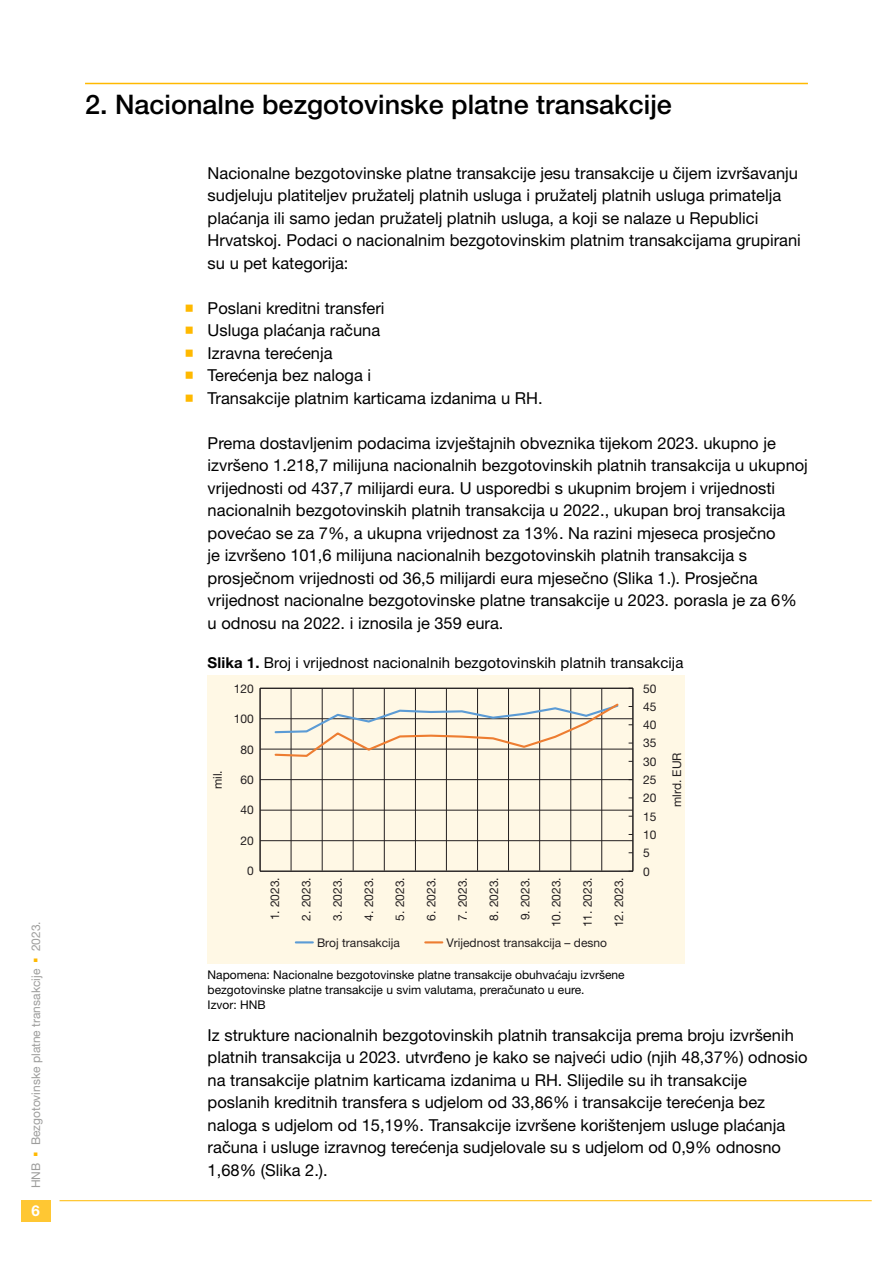
<style>
.page{position:relative;width:893px;height:1263px;background:#fff}
.page>*{position:absolute;margin:0;border:0;box-sizing:border-box;transform-origin:0 0}
.t1{font:500 27px "Helvetica Neue LT Pro";color:#000}
.t2{font:16.5px/22.5px "Helvetica Neue LT Pro";color:#000}
.t3{font:15px "Helvetica Neue LT Pro";letter-spacing:.005em;color:#000}
.t4{font:700 15px "Helvetica Neue LT Pro";color:#fff}
.t5{font:12px "Helvetica Neue LT Pro";color:#231f20}
.t6{font:12px/15px "Helvetica Neue LT Pro";color:#000}
.t7{font:12px "Helvetica Neue LT Pro";color:#9d9d9c}
.s1{color:#ffb900}
.s2{font-weight:700}
</style>
<div class="page">
<div style="left:21px;top:1200px;width:30px;height:21px;background:#ffc733"></div>
<hr style="left:60px;top:1200px;width:812px;height:1px;background:#ffb900">
<div style="left:208px;top:676px;width:477px;height:287px;background:#fff8e5"></div>
<hr style="left:633px;top:688px;width:1px;height:183px;background:#231f20">
<hr style="left:601px;top:688px;width:1px;height:183px;background:#231f20">
<hr style="left:570px;top:688px;width:1px;height:183px;background:#231f20">
<hr style="left:539px;top:688px;width:1px;height:183px;background:#231f20">
<hr style="left:508px;top:688px;width:1px;height:183px;background:#231f20">
<hr style="left:477px;top:688px;width:1px;height:183px;background:#231f20">
<hr style="left:446px;top:688px;width:1px;height:183px;background:#231f20">
<hr style="left:415px;top:688px;width:1px;height:183px;background:#231f20">
<hr style="left:384px;top:688px;width:1px;height:183px;background:#231f20">
<hr style="left:353px;top:688px;width:1px;height:183px;background:#231f20">
<hr style="left:322px;top:688px;width:1px;height:183px;background:#231f20">
<hr style="left:291px;top:688px;width:1px;height:183px;background:#231f20">
<hr style="left:260px;top:688px;width:1px;height:183px;background:#231f20">
<hr style="left:260px;top:688px;width:373px;height:1px;background:#231f20">
<hr style="left:260px;top:718px;width:373px;height:1px;background:#231f20">
<hr style="left:260px;top:749px;width:373px;height:1px;background:#231f20">
<hr style="left:260px;top:779px;width:373px;height:1px;background:#231f20">
<hr style="left:260px;top:810px;width:373px;height:1px;background:#231f20">
<hr style="left:260px;top:840px;width:373px;height:1px;background:#231f20">
<hr style="left:260px;top:871px;width:373px;height:1px;background:#231f20">
<svg style="left:273px;top:702px;width:347px;height:56px"></svg>
<svg style="left:296px;top:941px;width:17px;height:2px"></svg>
<svg style="left:425px;top:941px;width:17px;height:2px"></svg>
<hr style="left:85px;top:83px;width:723px;height:1px;background:#ffb900">
<p class="t7" style="left:28px;top:1188px;width:269px;rotate:-90deg">HNB <span class="s1">▪</span> Bezgotovinske platne transakcije <span class="s1">▪</span> 2023.</p>
<p class="t4" style="left:32px;top:1201px;width:10px">6</p>
<h1 class="t1" style="left:85px;top:88px;width:588px">2. Nacionalne bezgotovinske platne transakcije</h1>
<p class="t2" style="left:208px;top:161px;width:595px">Nacionalne bezgotovinske platne transakcije jesu transakcije u čijem izvršavanju sudjeluju platiteljev pružatelj platnih usluga i pružatelj platnih usluga primatelja plaćanja ili samo jedan pružatelj platnih usluga, a koji se nalaze u Republici Hrvatskoj. Podaci o nacionalnim bezgotovinskim platnim transakcijama grupirani su u pet kategorija:</p>
<p class="t2" style="left:208px;top:296px;width:336px">Poslani kreditni transferi<br>Usluga plaćanja računa<br>Izravna terećenja<br>Terećenja bez naloga i<br>Transakcije platnim karticama izdanima u RH.</p>
<p class="t2" style="left:208px;top:431px;width:602px">Prema dostavljenim podacima izvještajnih obveznika tijekom 2023. ukupno je izvršeno 1.218,7 milijuna nacionalnih bezgotovinskih platnih transakcija u ukupnoj vrijednosti od 437,7 milijardi eura. U usporedbi s ukupnim brojem i vrijednosti nacionalnih bezgotovinskih platnih transakcija u 2022., ukupan broj transakcija povećao se za 7%, a ukupna vrijednost za 13%. Na razini mjeseca prosječno<br>je izvršeno 101,6 milijuna nacionalnih bezgotovinskih platnih transakcija s prosječnom vrijednosti od 36,5 milijardi eura mjesečno (Slika 1.). Prosječna vrijednost nacionalne bezgotovinske platne transakcije u 2023. porasla je za 6% u odnosu na 2022. i iznosila je 359 eura.</p>
<p class="t3" style="left:208px;top:653px;width:477px"><span class="s2">Slika 1.</span> Broj i vrijednost nacionalnih bezgotovinskih platnih transakcija</p>
<p class="t5" style="left:234px;top:681px;width:22px">120</p>
<p class="t5" style="left:234px;top:711px;width:22px">100</p>
<p class="t5" style="left:210px;top:789px;width:20px;rotate:-90deg">mil.</p>
<p class="t5" style="left:240px;top:742px;width:15px">80</p>
<p class="t5" style="left:240px;top:772px;width:15px">60</p>
<p class="t5" style="left:240px;top:803px;width:15px">40</p>
<p class="t5" style="left:240px;top:833px;width:15px">20</p>
<p class="t5" style="left:247px;top:864px;width:8px">0</p>
<p class="t5" style="left:268px;top:920px;width:45px;rotate:-90deg">1. 2023.</p>
<p class="t5" style="left:299px;top:920px;width:45px;rotate:-90deg">2. 2023.</p>
<p class="t5" style="left:330px;top:920px;width:45px;rotate:-90deg">3. 2023.</p>
<p class="t5" style="left:361px;top:920px;width:45px;rotate:-90deg">4. 2023.</p>
<p class="t5" style="left:393px;top:920px;width:45px;rotate:-90deg">5. 2023.</p>
<p class="t5" style="left:424px;top:920px;width:45px;rotate:-90deg">6. 2023.</p>
<p class="t5" style="left:455px;top:920px;width:45px;rotate:-90deg">7. 2023.</p>
<p class="t5" style="left:486px;top:920px;width:45px;rotate:-90deg">8. 2023.</p>
<p class="t5" style="left:518px;top:920px;width:45px;rotate:-90deg">9. 2023.</p>
<p class="t5" style="left:549px;top:927px;width:52px;rotate:-90deg">10. 2023.</p>
<p class="t5" style="left:580px;top:927px;width:52px;rotate:-90deg">11. 2023.</p>
<p class="t5" style="left:611px;top:927px;width:52px;rotate:-90deg">12. 2023.</p>
<p class="t5" style="left:317px;top:936px;width:84px">Broj transakcija</p>
<p class="t5" style="left:447px;top:936px;width:162px">Vrijednost transakcija – desno</p>
<p class="t6" style="left:208px;top:966px;width:418px">Napomena: Nacionalne bezgotovinske platne transakcije obuhvaćaju izvršene bezgotovinske platne transakcije u svim valutama, preračunato u eure.<br>Izvor: HNB</p>
<p class="t5" style="left:643px;top:681px;width:15px">50</p>
<p class="t5" style="left:643px;top:699px;width:15px">45</p>
<p class="t5" style="left:643px;top:717px;width:15px">40</p>
<p class="t5" style="left:643px;top:736px;width:15px">35</p>
<p class="t5" style="left:643px;top:754px;width:15px">30</p>
<p class="t5" style="left:643px;top:772px;width:15px">25</p>
<p class="t5" style="left:643px;top:791px;width:15px">20</p>
<p class="t5" style="left:643px;top:809px;width:15px">15</p>
<p class="t5" style="left:643px;top:827px;width:15px">10</p>
<p class="t5" style="left:643px;top:845px;width:8px">5</p>
<p class="t5" style="left:643px;top:864px;width:8px">0</p>
<p class="t5" style="left:669px;top:807px;width:56px;rotate:-90deg">mlrd. EUR</p>
<p class="t2" style="left:208px;top:1023px;width:601px">Iz strukture nacionalnih bezgotovinskih platnih transakcija prema broju izvršenih platnih transakcija u 2023. utvrđeno je kako se najveći udio (njih 48,37%) odnosio na transakcije platnim karticama izdanima u RH. Slijedile su ih transakcije poslanih kreditnih transfera s udjelom od 33,86% i transakcije terećenja bez naloga s udjelom od 15,19%. Transakcije izvršene korištenjem usluge plaćanja računa i usluge izravnog terećenja sudjelovale su s udjelom od 0,9% odnosno 1,68% (Slika 2.).</p>
</div>
